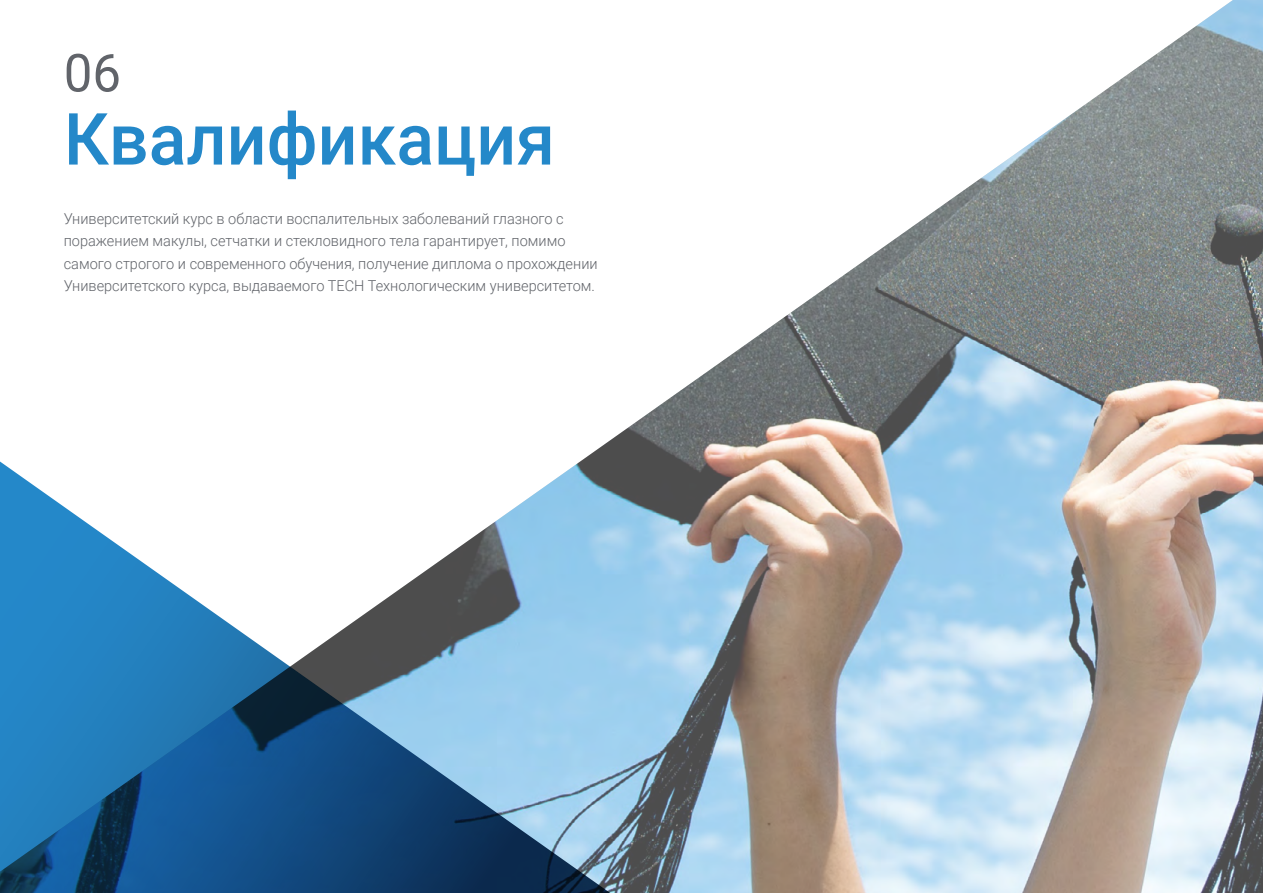
<style>
.page{position:relative;width:1263px;height:893px;background:#fff}
.page>*{position:absolute;margin:0;border:0;box-sizing:border-box;transform-origin:0 0}
.t1{font:500 72px "Roboto";color:#2488c9}
.t2{font:52.5px "Roboto";color:#61646a}
.t3{font:300 15px/22.5px "Roboto";color:#61646a}
</style>
<div class="page">
<img style="left:602px;top:0;width:661px;height:893px">
<svg style="left:0;top:446px;width:640px;height:447px"></svg>
<h2 class="t2" style="left:64px;top:36px;width:59px">06</h2>
<h1 class="t1" style="left:64px;top:89px;width:493px">Квалификация</h1>
<p class="t3" style="left:64px;top:207px;width:535px">Университетский курс в области воспалительных заболеваний глазного с поражением макулы, сетчатки и стекловидного тела гарантирует, помимо самого строгого и современного обучения, получение диплома о прохождении Университетского курса, выдаваемого TECH Технологическим университетом.</p>
</div>
